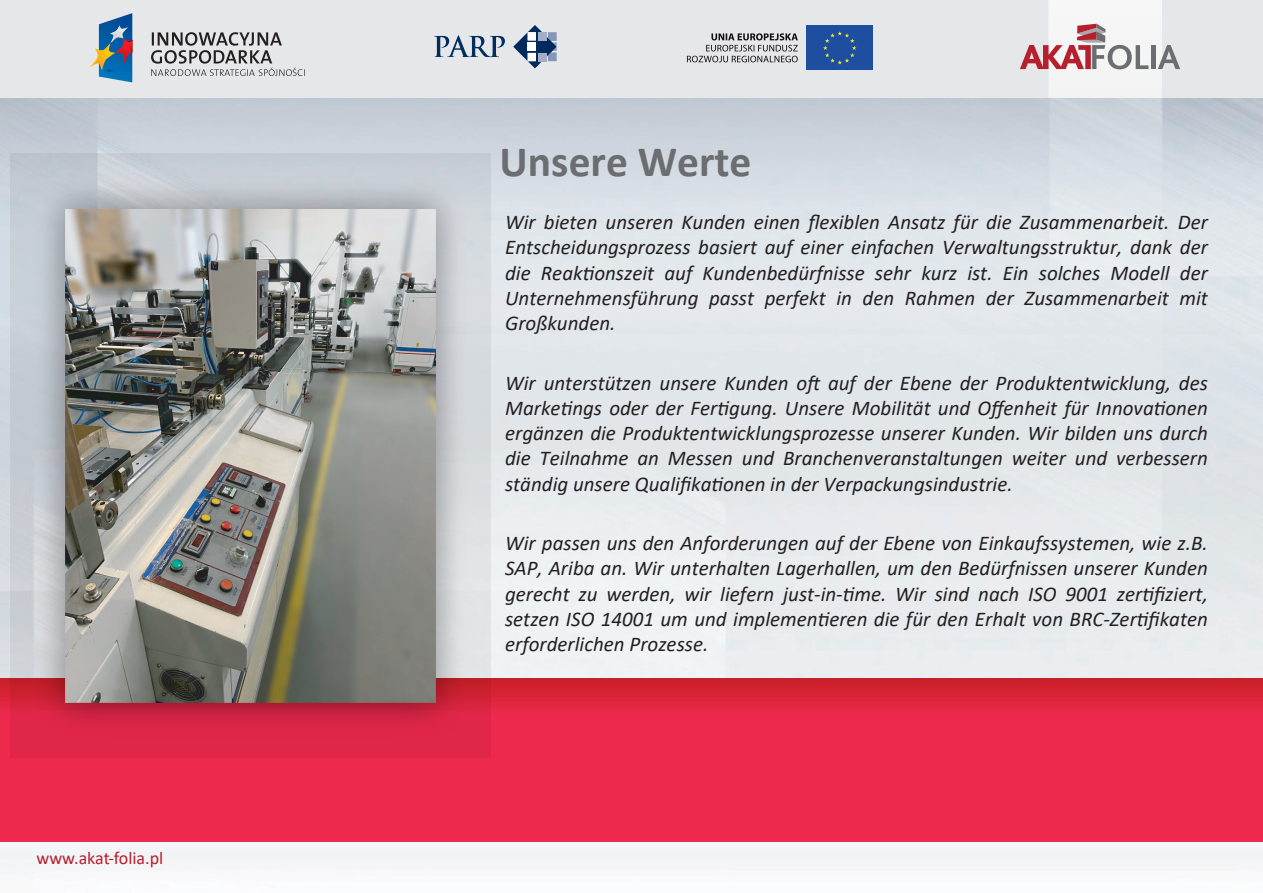
<style>
.page{position:relative;width:1263px;height:893px;background:#fff}
.page>*{position:absolute;margin:0;border:0;box-sizing:border-box;transform-origin:0 0}
.t1{font:700 43.5px "Calibri";color:#6c6d70}
.t2{font:italic 21px/25.2px "Calibri";color:#231f20;text-align:justify}
.t3{font:18px "Calibri";color:#b61f2d}
</style>
<div class="page">
<div style="left:0;top:0;width:1263px;height:98px;background:#e6e7e8"></div>
<div style="left:1048px;top:0;width:114px;height:98px;background:#f4f4f5"></div>
<svg style="left:513px;top:25px;width:44px;height:43px"></svg>
<svg style="left:434px;top:35px;width:71px;height:22px"></svg>
<svg style="left:151px;top:32px;width:154px;height:44px"></svg>
<svg style="left:90px;top:13px;width:42px;height:69px"></svg>
<svg style="left:687px;top:33px;width:111px;height:29px"></svg>
<div style="left:807px;top:26px;width:66px;height:44px;background:#1e4ea0"></div>
<svg style="left:823px;top:31px;width:33px;height:34px"></svg>
<hr style="left:1151px;top:45px;width:4px;height:24px;background:#6c6d70">
<svg style="left:1158px;top:45px;width:22px;height:24px"></svg>
<svg style="left:1020px;top:24px;width:128px;height:45px"></svg>
<svg style="left:0;top:678px;width:1263px;height:164px;background:#e92849"></svg>
<svg style="left:10px;top:154px;width:481px;height:604px;background:#ca9daa"></svg>
<img style="left:65px;top:209px;width:370px;height:493px">
<p class="t3" style="left:37px;top:845px;width:128px">www.akat-folia.pl</p>
<h1 class="t1" style="left:499px;top:131px;width:253px">Unsere Werte</h1>
<p class="t2" style="left:505px;top:209px;width:704px">Wir bieten unseren Kunden einen flexiblen Ansatz für die Zusammenarbeit. Der Entscheidungsprozess basiert auf einer einfachen Verwaltungsstruktur, dank der die Reaktionszeit auf Kundenbedürfnisse sehr kurz ist. Ein solches Modell der Unternehmensführung passt perfekt in den Rahmen der Zusammenarbeit mit Großkunden.</p>
<p class="t2" style="left:505px;top:369px;width:704px">Wir unterstützen unsere Kunden oft auf der Ebene der Produktentwicklung, des Marketings oder der Fertigung. Unsere Mobilität und Offenheit für Innovationen ergänzen die Produktentwicklungsprozesse unserer Kunden. Wir bilden uns durch die Teilnahme an Messen und Branchenveranstaltungen weiter und verbessern ständig unsere Qualifikationen in der Verpackungsindustrie.</p>
<p class="t2" style="left:505px;top:530px;width:704px">Wir passen uns den Anforderungen auf der Ebene von Einkaufssystemen, wie z.B.<br>SAP, Ariba an. Wir unterhalten Lagerhallen, um den Bedürfnissen unserer Kunden gerecht zu werden, wir liefern just-in-time. Wir sind nach ISO 9001 zertifiziert, setzen ISO 14001 um und implementieren die für den Erhalt von BRC-Zertifikaten erforderlichen Prozesse.</p>
</div>
